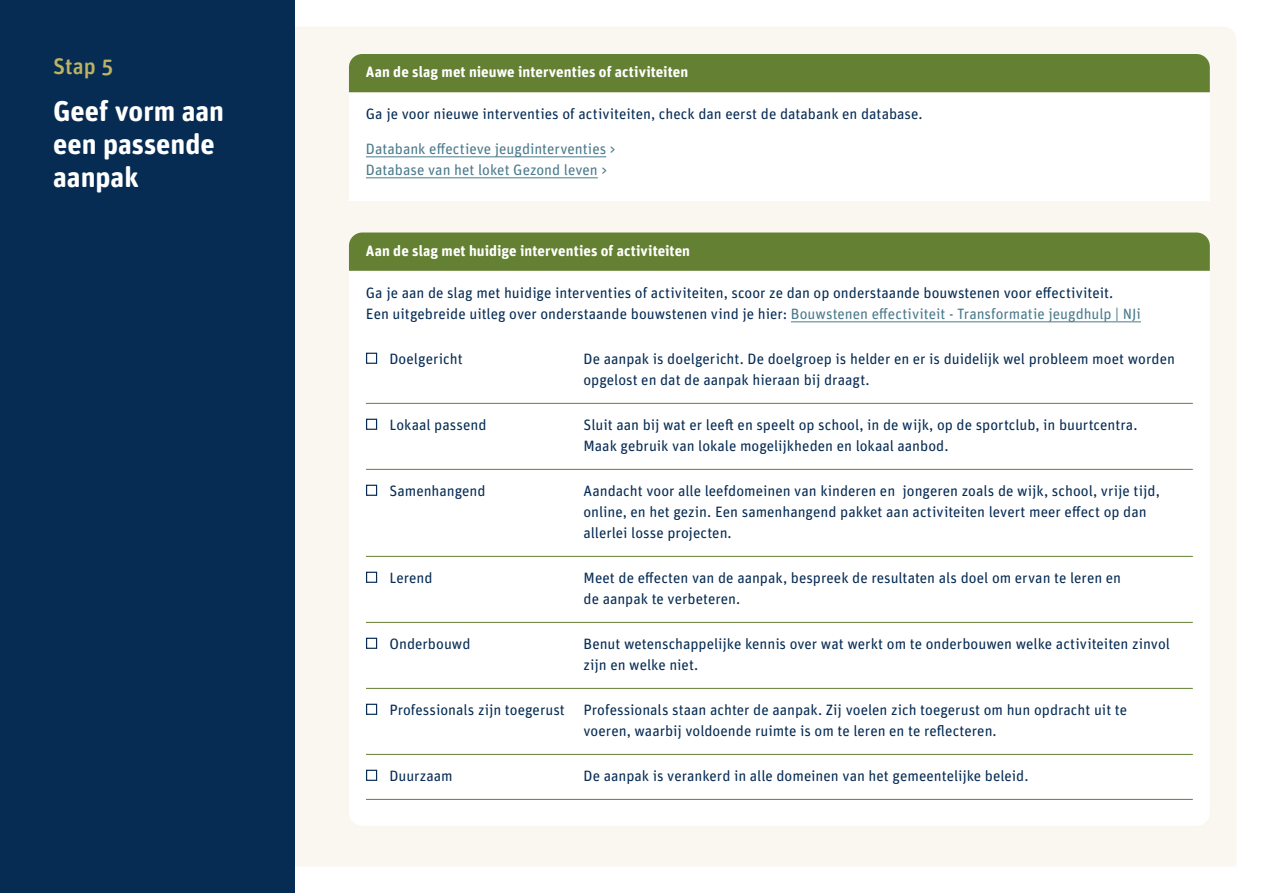
<style>
.page{position:relative;width:1263px;height:893px;background:#fff}
.page>*{position:absolute;margin:0;border:0;box-sizing:border-box;transform-origin:0 0}
.titels{font:700 28.5px/33px "Unit Rounded Pro";color:#fff}
.titels-2{font:500 22.5px "Unit Rounded Pro";color:#bcb462}
.platte_tekst{font:15px "Unit Rounded Pro";color:#072c54}
.platte_tekst-2{font:700 15px "Unit Rounded Pro";letter-spacing:.005em;color:#fff}
.platte_tekst-3{font:15px "Unit Rounded Pro";color:#4b7a8c}
.s1{color:#4b7a8c}
</style>
<div class="page">
<div style="left:295px;top:27px;width:941px;height:839px;background:#f9f7f0"></div>
<div style="left:349px;top:71px;width:861px;height:130px;background:#fff"></div>
<div style="left:349px;top:249px;width:861px;height:577px;background:#fff;border-radius:13px"></div>
<div style="left:349px;top:54px;width:861px;height:38px;background:#648033"></div>
<div style="left:349px;top:233px;width:861px;height:38px;background:#648033"></div>
<hr style="left:366px;top:157px;width:240px;height:1px;background:#4b7a8c">
<hr style="left:366px;top:178px;width:232px;height:1px;background:#4b7a8c">
<hr style="left:791px;top:322px;width:350px;height:1px;background:#4b7a8c">
<hr style="left:366px;top:403px;width:827px;height:1px;background:#648033">
<hr style="left:366px;top:469px;width:827px;height:1px;background:#648033">
<hr style="left:366px;top:556px;width:827px;height:1px;background:#648033">
<hr style="left:366px;top:622px;width:827px;height:1px;background:#648033">
<hr style="left:366px;top:688px;width:827px;height:1px;background:#648033">
<hr style="left:366px;top:754px;width:827px;height:1px;background:#648033">
<hr style="left:366px;top:799px;width:827px;height:1px;background:#648033">
<div style="left:366px;top:353px;width:11px;height:11px;border:1px solid #072c54"></div>
<div style="left:366px;top:419px;width:11px;height:11px;border:1px solid #072c54"></div>
<div style="left:366px;top:485px;width:11px;height:11px;border:1px solid #072c54"></div>
<div style="left:366px;top:572px;width:11px;height:11px;border:1px solid #072c54"></div>
<div style="left:366px;top:638px;width:11px;height:11px;border:1px solid #072c54"></div>
<div style="left:366px;top:704px;width:11px;height:11px;border:1px solid #072c54"></div>
<div style="left:366px;top:770px;width:11px;height:11px;border:1px solid #072c54"></div>
<div style="left:0;top:0;width:295px;height:893px;background:#072c54"></div>
<p class="titels-2" style="left:53px;top:51px;width:62px">Stap 5</p>
<p class="titels" style="left:53px;top:93px;width:173px">Geef vorm aan een passende aanpak</p>
<p class="platte_tekst-2" style="left:366px;top:61px;width:324px">Aan de slag met nieuwe interventies of activiteiten</p>
<p class="platte_tekst" style="left:366px;top:104px;width:558px">Ga je voor nieuwe interventies of activiteiten, check dan eerst de databank en database.</p>
<p class="platte_tekst-3" style="left:366px;top:138px;width:251px">Databank effectieve jeugdinterventies &gt;</p>
<p class="platte_tekst-3" style="left:366px;top:159px;width:243px">Database van het loket Gezond leven &gt;</p>
<p class="platte_tekst-2" style="left:366px;top:240px;width:326px">Aan de slag met huidige interventies of activiteiten</p>
<p class="platte_tekst" style="left:366px;top:282px;width:749px">Ga je aan de slag met huidige interventies of activiteiten, scoor ze dan op onderstaande bouwstenen voor effectiviteit.</p>
<p class="platte_tekst" style="left:366px;top:303px;width:776px">Een uitgebreide uitleg over onderstaande bouwstenen vind je hier: <span class="s1">Bouwstenen effectiviteit - Transformatie jeugdhulp | NJi</span></p>
<p class="platte_tekst" style="left:389px;top:348px;width:75px">Doelgericht</p>
<p class="platte_tekst" style="left:583px;top:348px;width:593px">De aanpak is doelgericht. De doelgroep is helder en er is duidelijk wel probleem moet worden</p>
<p class="platte_tekst" style="left:583px;top:369px;width:288px">opgelost en dat de aanpak hieraan bij draagt.</p>
<p class="platte_tekst" style="left:389px;top:414px;width:99px">Lokaal passend</p>
<p class="platte_tekst" style="left:583px;top:414px;width:555px">Sluit aan bij wat er leeft en speelt op school, in de wijk, op de sportclub, in buurtcentra.</p>
<p class="platte_tekst" style="left:583px;top:435px;width:367px">Maak gebruik van lokale mogelijkheden en lokaal aanbod.</p>
<p class="platte_tekst" style="left:389px;top:480px;width:98px">Samenhangend</p>
<p class="platte_tekst" style="left:583px;top:480px;width:578px">Aandacht voor alle leefdomeinen van kinderen en jongeren zoals de wijk, school, vrije tijd,</p>
<p class="platte_tekst" style="left:583px;top:501px;width:565px">online, en het gezin. Een samenhangend pakket aan activiteiten levert meer effect op dan</p>
<p class="platte_tekst" style="left:583px;top:522px;width:150px">allerlei losse projecten.</p>
<p class="platte_tekst" style="left:389px;top:567px;width:45px">Lerend</p>
<p class="platte_tekst" style="left:583px;top:567px;width:539px">Meet de effecten van de aanpak, bespreek de resultaten als doel om ervan te leren en</p>
<p class="platte_tekst" style="left:583px;top:588px;width:158px">de aanpak te verbeteren.</p>
<p class="platte_tekst" style="left:389px;top:633px;width:83px">Onderbouwd</p>
<p class="platte_tekst" style="left:583px;top:633px;width:588px">Benut wetenschappelijke kennis over wat werkt om te onderbouwen welke activiteiten zinvol</p>
<p class="platte_tekst" style="left:583px;top:654px;width:116px">zijn en welke niet.</p>
<p class="platte_tekst" style="left:389px;top:699px;width:739px">Professionals zijn toegerust Professionals staan achter de aanpak. Zij voelen zich toegerust om hun opdracht uit te</p>
<p class="platte_tekst" style="left:583px;top:720px;width:415px">voeren, waarbij voldoende ruimte is om te leren en te reflecteren.</p>
<p class="platte_tekst" style="left:389px;top:765px;width:65px">Duurzaam</p>
<p class="platte_tekst" style="left:583px;top:765px;width:446px">De aanpak is verankerd in alle domeinen van het gemeentelijke beleid.</p>
</div>
